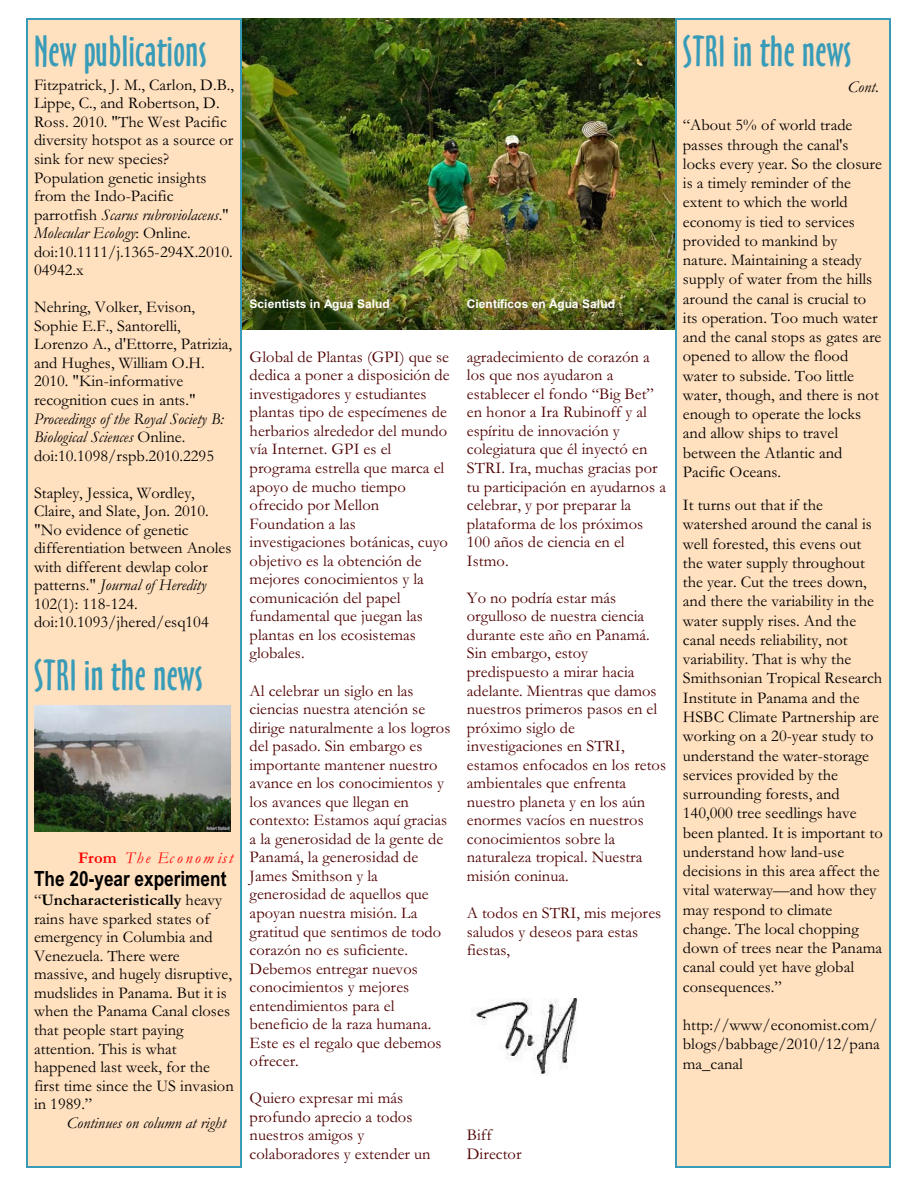
<style>
.page{position:relative;width:918px;height:1188px;background:#fff}
.page>*{position:absolute;margin:0;border:0;box-sizing:border-box;transform-origin:0 0}
.t1{font:40.5px "Oz Handicraft BT";letter-spacing:.01em;color:#389cb8}
.t2{font:700 21px "Arial Narrow";color:#000}
.t3{font:16.5px/19.2px "Garamond";color:#000}
.t4{font:16.5px/18.6px "Garamond";color:#4f0000}
.t5{font:italic 16.5px/18.6px "Garamond";color:#000}
.t6{font:italic 16.5px "Garamond";letter-spacing:.135em;color:#f00}
.t7{font:700 12px "Arial";color:#fff}
.s1{font-style:italic}
.s2{font-style:normal}
.s3{font-weight:700;font-style:normal}
.s4{font-weight:700}
</style>
<div class="page">
<img style="left:242px;top:18px;width:433px;height:312px">
<div style="left:675px;top:18px;width:216px;height:1149px;background:#ffe0bf"></div>
<hr style="left:675px;top:18px;width:1px;height:1149px;background:#389cb8">
<hr style="left:890px;top:18px;width:1px;height:1149px;background:#389cb8">
<hr style="left:675px;top:18px;width:216px;height:1px;background:#389cb8">
<hr style="left:675px;top:1166px;width:216px;height:1px;background:#389cb8">
<div style="left:26px;top:18px;width:216px;height:1149px;background:#ffe0bf"></div>
<img style="left:34px;top:706px;width:197px;height:125px">
<hr style="left:26px;top:18px;width:1px;height:1149px;background:#389cb8">
<hr style="left:241px;top:18px;width:1px;height:1149px;background:#389cb8">
<hr style="left:26px;top:18px;width:216px;height:1px;background:#389cb8">
<hr style="left:26px;top:1166px;width:216px;height:1px;background:#389cb8">
<img style="left:472px;top:998px;width:106px;height:77px">
<h1 class="t1" style="left:34px;top:35px;width:174px">New publications</h1>
<p class="t3" style="left:34px;top:77px;width:202px;line-height:18.6px">Fitzpatrick, J. M., Carlon, D.B.,<br>Lippe, C., and Robertson, D.<br>Ross. 2010. "The West Pacific diversity hotspot as a source or sink for new species?<br>Population genetic insights from the Indo-Pacific parrotfish <span class="s1">Scarus rubroviolaceus</span>."<br><span class="s1">Molecular Ecology</span>: Online. doi:10.1111/j.1365-294X.2010.<br>04942.x</p>
<p class="t3" style="left:34px;top:300px;width:200px;line-height:18.6px">Nehring, Volker, Evison,<br>Sophie E.F., Santorelli,<br>Lorenzo A., d'Ettorre, Patrizia, and Hughes, William O.H.<br>2010. "Kin-informative recognition cues in ants."</p>
<p class="t5" style="left:34px;top:411px;width:191px">Proceedings of the Royal Society B:<br>Biological Sciences <span class="s2">Online. doi:10.1098/rspb.2010.2295</span></p>
<p class="t3" style="left:34px;top:485px;width:199px;line-height:18.6px">Stapley, Jessica, Wordley,<br>Claire, and Slate, Jon. 2010. "No evidence of genetic differentiation between Anoles with different dewlap color patterns." <span class="s1">Journal of Heredity<br></span>102(1): 118-124. doi:10.1093/jhered/esq104</p>
<h1 class="t1" style="left:34px;top:659px;width:170px">STRI in the news</h1>
<p class="t6" style="left:78px;top:852px;width:156px"><span class="s3">From</span> The Economist</p>
<p class="t2" style="left:34px;top:871px;width:194px">The 20-year experiment</p>
<p class="t3" style="left:34px;top:893px;width:201px;line-height:18.6px">“<span class="s4">Uncharacteristically</span> heavy rains have sparked states of emergency in Columbia and<br>Venezuela. There were massive, and hugely disruptive, mudslides in Panama. But it is when the Panama Canal closes that people start paying attention. This is what happened last week, for the first time since the US invasion in 1989.”</p>
<p class="t5" style="left:67px;top:1115px;width:161px">Continues on column at right</p>
<p class="t7" style="left:250px;top:299px;width:142px">Scientists in Agua Salud</p>
<p class="t4" style="left:250px;top:349px;width:202px">Global de Plantas (GPI) que se dedica a poner a disposición de investigadores y estudiantes plantas tipo de especímenes de herbarios alrededor del mundo vía Internet. GPI es el programa estrella que marca el apoyo de mucho tiempo ofrecido por Mellon<br>Foundation a las investigaciones botánicas, cuyo objetivo es la obtención de mejores conocimientos y la comunicación del papel fundamental que juegan las plantas en los ecosistemas globales.</p>
<p class="t4" style="left:250px;top:683px;width:202px">Al celebrar un siglo en las ciencias nuestra atención se dirige naturalmente a los logros del pasado. Sin embargo es importante mantener nuestro avance en los conocimientos y los avances que llegan en contexto: Estamos aquí gracias a la generosidad de la gente de<br>Panamá, la generosidad de<br>James Smithson y la generosidad de aquellos que apoyan nuestra misión. La gratitud que sentimos de todo corazón no es suficiente.<br>Debemos entregar nuevos conocimientos y mejores entendimientos para el beneficio de la raza humana.<br>Este es el regalo que debemos ofrecer.</p>
<p class="t4" style="left:250px;top:1091px;width:183px">Quiero expresar mi más profundo aprecio a todos nuestros amigos y colaboradores y extender un</p>
<p class="t7" style="left:467px;top:299px;width:150px">Científicos en Agua Salud</p>
<p class="t4" style="left:467px;top:349px;width:201px">agradecimiento de corazón a los que nos ayudaron a establecer el fondo “Big Bet” en honor a Ira Rubinoff y al espíritu de innovación y colegiatura que él inyectó en<br>STRI. Ira, muchas gracias por tu participación en ayudarnos a celebrar, y por preparar la plataforma de los próximos<br>100 años de ciencia en el<br>Istmo.</p>
<p class="t4" style="left:467px;top:590px;width:201px">Yo no podría estar más orgulloso de nuestra ciencia durante este año en Panamá.<br>Sin embargo, estoy predispuesto a mirar hacia adelante. Mientras que damos nuestros primeros pasos en el próximo siglo de investigaciones en STRI, estamos enfocados en los retos ambientales que enfrenta nuestro planeta y en los aún enormes vacíos en nuestros conocimientos sobre la naturaleza tropical. Nuestra misión coninua.</p>
<p class="t4" style="left:467px;top:905px;width:196px">A todos en STRI, mis mejores saludos y deseos para estas fiestas,</p>
<h1 class="t1" style="left:683px;top:35px;width:170px">STRI in the news</h1>
<p class="t5" style="left:848px;top:79px;width:33px">Cont.</p>
<p class="t3" style="left:683px;top:117px;width:201px">“About 5% of world trade passes through the canal's locks every year. So the closure is a timely reminder of the extent to which the world economy is tied to services provided to mankind by nature. Maintaining a steady supply of water from the hills around the canal is crucial to its operation. Too much water and the canal stops as gates are opened to allow the flood water to subside. Too little water, though, and there is not enough to operate the locks and allow ships to travel between the Atlantic and<br>Pacific Oceans.</p>
<p class="t3" style="left:683px;top:497px;width:202px">It turns out that if the watershed around the canal is well forested, this evens out the water supply throughout the year. Cut the trees down, and there the variability in the water supply rises. And the canal needs reliability, not variability. That is why the<br>Smithsonian Tropical Research<br>Institute in Panama and the<br>HSBC Climate Partnership are working on a 20-year study to understand the water-storage services provided by the surrounding forests, and<br>140,000 tree seedlings have been planted. It is important to understand how land-use decisions in this area affect the vital waterway—and how they may respond to climate change. The local chopping down of trees near the Panama canal could yet have global consequences.”</p>
<p class="t3" style="left:683px;top:1017px;width:198px">http://www/economist.com/ blogs/babbage/2010/12/pana ma_canal</p>
<p class="t4" style="left:467px;top:1128px;width:56px">Biff<br>Director</p>
</div>
